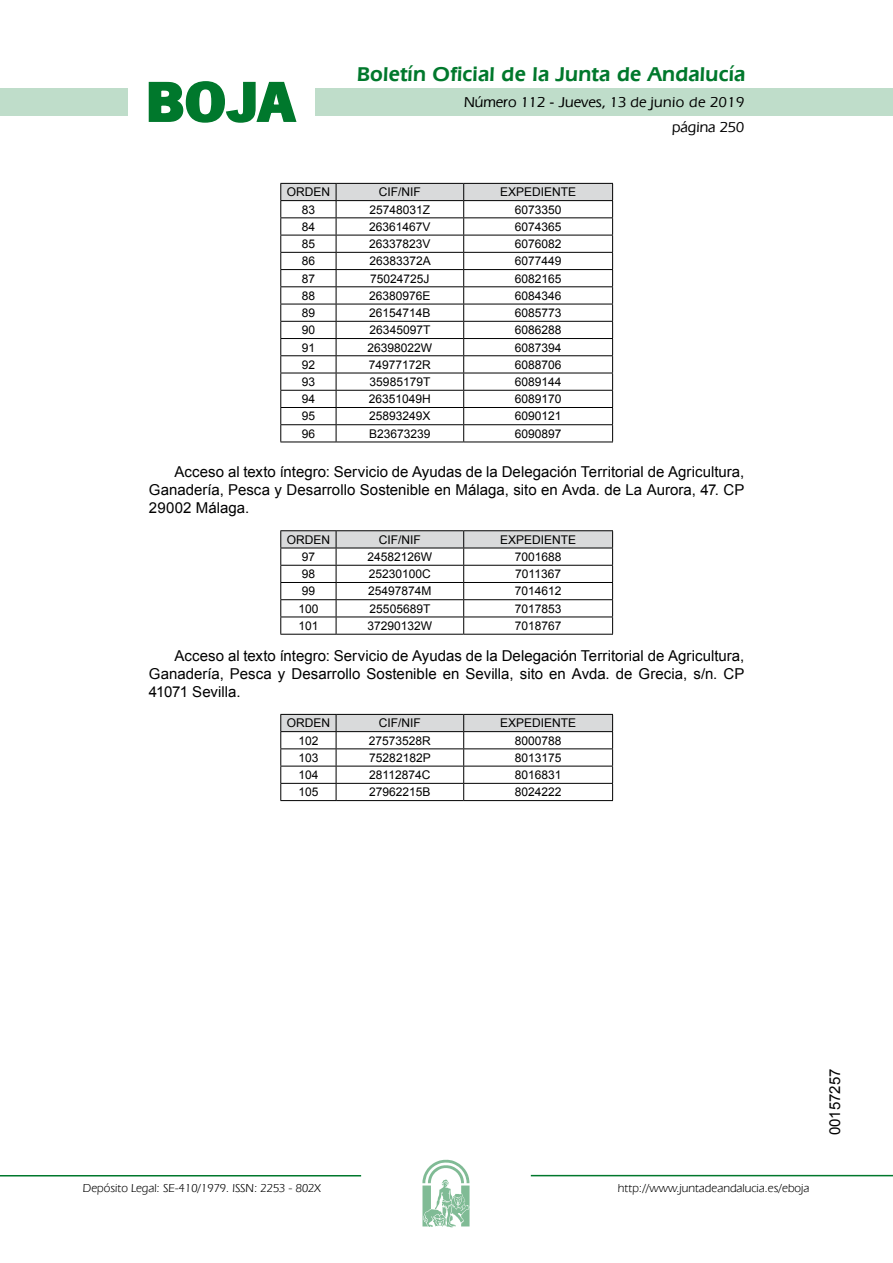
<style>
.page{position:relative;width:893px;height:1263px;background:#fff}
.page>*{position:absolute;margin:0;border:0;box-sizing:border-box;transform-origin:0 0}
.t1{font:700 57.75px "News Got T";color:#00782c;scale:1.14 1}
.t2{font:600 21px "Eras IT Cby BT";letter-spacing:.01em;color:#00782c}
.t3{font:15px/18px "Arial";color:#000;text-align:justify}
.t4{font:500 15px/24.5px "Eras IT Cby BT";color:#000;text-align:right}
.t5{font:12px "Arial";color:#000}
.t6{font:12px "Eras IT Cby BT";color:#000}
</style>
<div class="page">
<div style="left:315px;top:88px;width:577px;height:28px;background:#bfddca"></div>
<div style="left:0;top:88px;width:128px;height:28px;background:#bfddca"></div>
<hr style="left:0;top:1175px;width:361px;height:2px;background:#00782c">
<svg style="left:422px;top:1159px;width:47px;height:68px"></svg>
<hr style="left:531px;top:1175px;width:361px;height:1px;background:#00782c">
<svg style="left:148px;top:81px;width:149px;height:42px"></svg>
<svg style="left:280px;top:183px;width:333px;height:259px"></svg>
<hr style="left:280px;top:442px;width:56px;height:1px;background:#000">
<hr style="left:336px;top:442px;width:127px;height:1px;background:#000">
<hr style="left:463px;top:442px;width:150px;height:1px;background:#000">
<hr style="left:280px;top:530px;width:56px;height:1px;background:#000">
<hr style="left:336px;top:530px;width:127px;height:1px;background:#000">
<hr style="left:463px;top:530px;width:150px;height:1px;background:#000">
<svg style="left:280px;top:531px;width:333px;height:103px"></svg>
<hr style="left:280px;top:634px;width:56px;height:1px;background:#000">
<hr style="left:336px;top:634px;width:127px;height:1px;background:#000">
<hr style="left:463px;top:634px;width:150px;height:1px;background:#000">
<svg style="left:280px;top:714px;width:333px;height:86px"></svg>
<hr style="left:280px;top:800px;width:56px;height:1px;background:#000">
<hr style="left:336px;top:800px;width:127px;height:1px;background:#000">
<hr style="left:463px;top:800px;width:150px;height:1px;background:#000">
<h1 class="t1" style="left:145px;top:68px;width:133px">BOJA</h1>
<h2 class="t2" style="left:357px;top:62px;width:390px">Boletín Oficial de la Junta de Andalucía</h2>
<p class="t4" style="left:464px;top:90px;width:282px">Número 112 - Jueves, 13 de junio de 2019 página 250</p>
<p class="t5" style="left:287px;top:184px;width:45px">ORDEN</p>
<p class="t5" style="left:379px;top:184px;width:44px">CIF/NIF</p>
<p class="t5" style="left:500px;top:184px;width:78px">EXPEDIENTE</p>
<p class="t5" style="left:302px;top:202px;width:15px">83</p>
<p class="t5" style="left:369px;top:202px;width:62px">25748031Z</p>
<p class="t5" style="left:515px;top:202px;width:48px">6073350</p>
<p class="t5" style="left:302px;top:219px;width:15px">84</p>
<p class="t5" style="left:369px;top:219px;width:63px">26361467V</p>
<p class="t5" style="left:515px;top:219px;width:48px">6074365</p>
<p class="t5" style="left:302px;top:236px;width:15px">85</p>
<p class="t5" style="left:369px;top:236px;width:63px">26337823V</p>
<p class="t5" style="left:515px;top:236px;width:48px">6076082</p>
<p class="t5" style="left:302px;top:253px;width:15px">86</p>
<p class="t5" style="left:369px;top:253px;width:63px">26383372A</p>
<p class="t5" style="left:515px;top:253px;width:48px">6077449</p>
<p class="t5" style="left:302px;top:270px;width:15px">87</p>
<p class="t5" style="left:370px;top:270px;width:61px">75024725J</p>
<p class="t5" style="left:515px;top:270px;width:48px">6082165</p>
<p class="t5" style="left:302px;top:288px;width:15px">88</p>
<p class="t5" style="left:369px;top:288px;width:63px">26380976E</p>
<p class="t5" style="left:515px;top:288px;width:48px">6084346</p>
<p class="t5" style="left:302px;top:305px;width:15px">89</p>
<p class="t5" style="left:369px;top:305px;width:63px">26154714B</p>
<p class="t5" style="left:515px;top:305px;width:48px">6085773</p>
<p class="t5" style="left:302px;top:322px;width:15px">90</p>
<p class="t5" style="left:369px;top:322px;width:62px">26345097T</p>
<p class="t5" style="left:515px;top:322px;width:48px">6086288</p>
<p class="t5" style="left:302px;top:339px;width:15px">91</p>
<p class="t5" style="left:367px;top:339px;width:66px">26398022W</p>
<p class="t5" style="left:515px;top:339px;width:48px">6087394</p>
<p class="t5" style="left:302px;top:357px;width:15px">92</p>
<p class="t5" style="left:369px;top:357px;width:64px">74977172R</p>
<p class="t5" style="left:515px;top:357px;width:48px">6088706</p>
<p class="t5" style="left:302px;top:374px;width:15px">93</p>
<p class="t5" style="left:369px;top:374px;width:62px">35985179T</p>
<p class="t5" style="left:515px;top:374px;width:48px">6089144</p>
<p class="t5" style="left:302px;top:391px;width:15px">94</p>
<p class="t5" style="left:369px;top:391px;width:64px">26351049H</p>
<p class="t5" style="left:515px;top:391px;width:48px">6089170</p>
<p class="t5" style="left:302px;top:408px;width:15px">95</p>
<p class="t5" style="left:369px;top:408px;width:63px">25893249X</p>
<p class="t5" style="left:515px;top:408px;width:48px">6090121</p>
<p class="t5" style="left:302px;top:426px;width:15px">96</p>
<p class="t5" style="left:369px;top:426px;width:63px">B23673239</p>
<p class="t5" style="left:515px;top:426px;width:48px">6090897</p>
<p class="t3" style="left:149px;top:463px;width:597px;text-indent:26px">Acceso al texto íntegro: Servicio de Ayudas de la Delegación Territorial de Agricultura, Ganadería, Pesca y Desarrollo Sostenible en Málaga, sito en Avda. de La Aurora, 47. CP 29002 Málaga.</p>
<p class="t5" style="left:287px;top:532px;width:45px">ORDEN</p>
<p class="t5" style="left:379px;top:532px;width:44px">CIF/NIF</p>
<p class="t5" style="left:500px;top:532px;width:78px">EXPEDIENTE</p>
<p class="t5" style="left:302px;top:549px;width:15px">97</p>
<p class="t5" style="left:367px;top:549px;width:66px">24582126W</p>
<p class="t5" style="left:515px;top:549px;width:48px">7001688</p>
<p class="t5" style="left:302px;top:566px;width:15px">98</p>
<p class="t5" style="left:369px;top:566px;width:64px">25230100C</p>
<p class="t5" style="left:515px;top:566px;width:47px">7011367</p>
<p class="t5" style="left:302px;top:583px;width:15px">99</p>
<p class="t5" style="left:368px;top:583px;width:65px">25497874M</p>
<p class="t5" style="left:515px;top:583px;width:48px">7014612</p>
<p class="t5" style="left:298px;top:601px;width:22px">100</p>
<p class="t5" style="left:369px;top:601px;width:62px">25505689T</p>
<p class="t5" style="left:515px;top:601px;width:48px">7017853</p>
<p class="t5" style="left:298px;top:618px;width:22px">101</p>
<p class="t5" style="left:367px;top:618px;width:66px">37290132W</p>
<p class="t5" style="left:515px;top:618px;width:48px">7018767</p>
<p class="t3" style="left:149px;top:647px;width:597px;text-indent:26px">Acceso al texto íntegro: Servicio de Ayudas de la Delegación Territorial de Agricultura, Ganadería, Pesca y Desarrollo Sostenible en Sevilla, sito en Avda. de Grecia, s/n. CP 41071 Sevilla.</p>
<p class="t5" style="left:287px;top:715px;width:45px">ORDEN</p>
<p class="t5" style="left:379px;top:715px;width:44px">CIF/NIF</p>
<p class="t5" style="left:500px;top:715px;width:78px">EXPEDIENTE</p>
<p class="t5" style="left:298px;top:733px;width:22px">102</p>
<p class="t5" style="left:369px;top:733px;width:64px">27573528R</p>
<p class="t5" style="left:515px;top:733px;width:48px">8000788</p>
<p class="t5" style="left:298px;top:750px;width:22px">103</p>
<p class="t5" style="left:369px;top:750px;width:63px">75282182P</p>
<p class="t5" style="left:515px;top:750px;width:48px">8013175</p>
<p class="t5" style="left:298px;top:767px;width:22px">104</p>
<p class="t5" style="left:369px;top:767px;width:63px">28112874C</p>
<p class="t5" style="left:515px;top:767px;width:48px">8016831</p>
<p class="t5" style="left:298px;top:784px;width:22px">105</p>
<p class="t5" style="left:369px;top:784px;width:63px">27962215B</p>
<p class="t5" style="left:515px;top:784px;width:48px">8024222</p>
<p class="t6" style="left:83px;top:1181px;width:239px">Depósito Legal: SE-410/1979. ISSN: 2253 - 802X</p>
<p class="t6" style="left:618px;top:1181px;width:193px">http://www.juntadeandalucia.es/eboja</p>
<p class="t3" style="left:826px;top:1135px;width:68px;rotate:-90deg">00157257</p>
</div>
